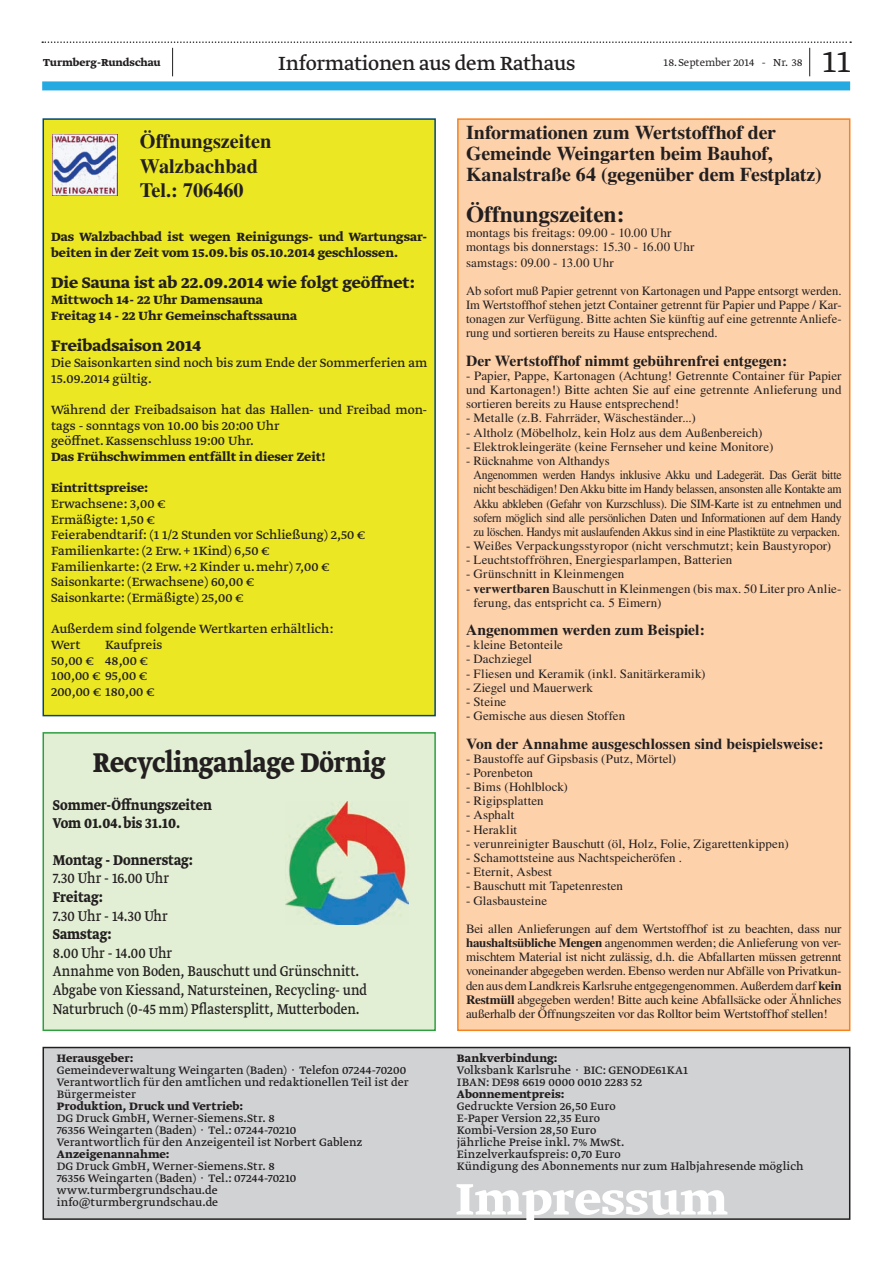
<style>
.page{position:relative;width:893px;height:1263px;background:#fff}
.page>*{position:absolute;margin:0;border:0;box-sizing:border-box;transform-origin:0 0}
.t1{font:700 52.05px "Greta Text Std";color:#fff}
.t2{font:300 36px "Greta Text Std";color:#231f20}
.t3{font:700 32.1px "Greta Text Std";letter-spacing:-.005em;color:#231f20;scale:.86 1}
.t4{font:700 22.8px "Times";letter-spacing:-.005em;color:#231f20}
.t5{font:22.5px "Greta Text Std";letter-spacing:-.015em;color:#231f20}
.t6{font:700 20.25px/24.5px "Times";color:#231f20}
.t7{font:700 19.5px/21px "Times";letter-spacing:-.005em;color:#231f20}
.t8{font:700 18px "Greta Text Std";color:#231f20}
.t9{font:16.8px/18.6px "Greta Text Std";color:#231f20;scale:.86 1}
.t10{font:700 16.8px/18.6px "Greta Text Std";color:#231f20;scale:.86 1}
.t11{font:700 15.3px "Times";color:#231f20}
.t12{font:14.1px/15.8px "Greta Text Std";color:#231f20}
.t13{font:700 14.1px/15.8px "Greta Text Std";color:#231f20}
.t14{font:12.75px/14.2px "Times";letter-spacing:.005em;color:#231f20}
.t15{font:12.75px/12px "Greta Text Std";letter-spacing:.005em;color:#231f20}
.t16{font:700 12.75px "Greta Text Std";letter-spacing:.005em;color:#231f20}
.t17{font:12.6px/14.1px "Times";letter-spacing:-.02em;color:#231f20;text-align:justify}
.t18{font:300 12px "Greta Text Std";color:#231f20}
.t19{font:700 12px "Greta Text Std";color:#231f20}
.s1{font-weight:700}
</style>
<div class="page">
<div style="left:42px;top:81px;width:808px;height:9px;background:#24aae1"></div>
<svg style="left:42px;top:41px;width:809px;height:35px"></svg>
<div style="left:458px;top:119px;width:392px;height:911px;background:#fdd1aa"></div>
<div style="left:457px;top:118px;width:393px;height:913px;border:2px solid #f58220"></div>
<div style="left:43px;top:119px;width:392px;height:597px;background:#ebe823"></div>
<div style="left:43px;top:118px;width:393px;height:598px;border:2px solid #014579"></div>
<img style="left:52px;top:134px;width:65px;height:62px">
<div style="left:43px;top:1047px;width:807px;height:172px;background:#d1d2d4"></div>
<div style="left:43px;top:1047px;width:807px;height:173px;border:2px solid #231f20"></div>
<div style="left:43px;top:733px;width:392px;height:297px;background:#e2efd4"></div>
<div style="left:43px;top:732px;width:393px;height:299px;border:2px solid #2f9e40"></div>
<img style="left:286px;top:801px;width:123px;height:124px">
<p class="t19" style="left:43px;top:56px;width:119px">Turmberg-Rundschau</p>
<h3 class="t5" style="left:278px;top:50px;width:299px">Informationen aus dem Rathaus</h3>
<p class="t18" style="left:664px;top:56px;width:140px">18. September 2014 - Nr. 38</p>
<h2 class="t2" style="left:822px;top:41px;width:30px">11</h2>
<h3 class="t6" style="left:140px;top:129px;width:133px">Öffnungszeiten<br>Walzbachbad<br>Tel.: 706460</h3>
<p class="t13" style="left:51px;top:230px;width:378px">Das Walzbachbad ist wegen Reinigungs- und Wartungsar&shy;beiten in der Zeit vom 15.09. bis 05.10.2014 geschlossen.</p>
<h3 class="t8" style="left:51px;top:272px;width:365px">Die Sauna ist ab 22.09.2014 wie folgt geöffnet:</h3>
<p class="t13" style="left:51px;top:293px;width:247px">Mittwoch 14- 22 Uhr Damensauna<br>Freitag 14 - 22 Uhr Gemeinschaftssauna</p>
<h3 class="t8" style="left:51px;top:335px;width:152px">Freibadsaison 2014</h3>
<p class="t12" style="left:51px;top:355px;width:378px">Die Saisonkarten sind noch bis zum Ende der Sommerferien am<br>15.09.2014 gü ltig.</p>
<p class="t12" style="left:51px;top:402px;width:378px">Während der Freibadsaison hat das Hallen- und Freibad mon&shy;tags - sonntags von 10.00 bis 20:00 Uhr<br>geöffnet. Kassenschluss 19:00 Uhr.</p>
<p class="t13" style="left:51px;top:449px;width:276px">Das Frü hschwimmen entfällt in dieser Zeit!</p>
<p class="t13" style="left:51px;top:481px;width:99px">Eintrittspreise:</p>
<p class="t12" style="left:51px;top:497px;width:316px">Erwachsene: 3,00 €<br>Ermäßigte: 1,50 €<br>Feierabendtarif: (1 1/2 Stunden vor Schließung) 2,50 € Familienkarte: (2 Erw. + 1Kind) 6,50 €<br>Familienkarte: (2 Erw. +2 Kinder u. mehr) 7,00 € Saisonkarte: (Erwachsene) 60,00 €<br>Saisonkarte: (Ermäßigte) 25,00 €</p>
<p class="t12" style="left:51px;top:622px;width:284px">Außerdem sind folgende Wertkarten erhältlich:<br>Wert</p>
<p class="t12" style="left:51px;top:638px;width:113px;text-indent:54px">Kaufpreis<br>50,00 € 48,00 €<br>100,00 € 95,00 €<br>200,00 € 180,00 €</p>
<h3 class="t3" style="left:93px;top:744px;width:342px">Recyclinganlage Dörnig</h3>
<h3 class="t10" style="left:53px;top:796px;width:187px">Sommer-Öffnungszeiten<br>Vom 01.04. bis 31.10.</h3>
<h3 class="t10" style="left:53px;top:851px;width:165px">Montag - Donnerstag:</h3>
<h3 class="t9" style="left:53px;top:870px;width:137px">7.30 Uhr - 16.00 Uhr</h3>
<h3 class="t10" style="left:53px;top:888px;width:60px">Freitag:</h3>
<h3 class="t9" style="left:53px;top:907px;width:135px">7.30 Uhr - 14.30 Uhr</h3>
<h3 class="t10" style="left:53px;top:925px;width:70px">Samstag:</h3>
<h3 class="t9" style="left:53px;top:944px;width:367px">8.00 Uhr - 14.00 Uhr<br>Annahme von Boden, Bauschutt und Grünschnitt.<br>Abgabe von Kiessand, Natursteinen, Recycling- und Naturbruch (0-45 mm) Pflastersplitt, Mutterboden.</h3>
<p class="t16" style="left:57px;top:1050px;width:78px">Herausgeber:</p>
<p class="t15" style="left:57px;top:1064px;width:353px">Gemeindeverwaltung Weingarten (Baden) · Telefon 07244-70200<br>Verantwortlich für den amtlichen und redaktionellen Teil ist der<br>Bürgermeister</p>
<p class="t16" style="left:57px;top:1098px;width:188px">Produktion, Druck und Vertrieb:</p>
<p class="t15" style="left:57px;top:1112px;width:307px">DG Druck GmbH, Werner-Siemens.Str. 8<br>76356 Weingarten (Baden) · Tel.: 07244-70210<br>Verantwortlich für den Anzeigenteil ist Norbert Gablenz</p>
<p class="t16" style="left:57px;top:1146px;width:114px">Anzeigenannahme:</p>
<p class="t15" style="left:57px;top:1160px;width:241px">DG Druck GmbH, Werner-Siemens.Str. 8<br>76356 Weingarten (Baden) · Tel.: 07244-70210 www.turmbergrundschau.de info@turmbergrundschau.de</p>
<h3 class="t7" style="left:466px;top:122px;width:357px">Informationen zum Wertstoffhof der<br>Gemeinde Weingarten beim Bauhof,<br>Kanalstraße 64 (gegenü ber dem Festplatz)</h3>
<h3 class="t4" style="left:466px;top:201px;width:160px">Öffnungszeiten:</h3>
<p class="t14" style="left:466px;top:226px;width:230px">montags bis freitags: 09.00 - 10.00 Uhr montags bis donnerstags: 15.30 - 16.00 Uhr</p>
<p class="t14" style="left:466px;top:255px;width:149px">samstags: 09.00 - 13.00 Uhr</p>
<p class="t17" style="left:466px;top:284px;width:377px">Ab sofort muß Papier getrennt von Kartonagen und Pappe entsorgt werden.<br>Im Wertstoffhof stehen jetzt Container getrennt fü r Papier und Pappe / Kar&shy;tonagen zur Verfü gung. Bitte achten Sie kü nftig auf eine getrennte Anliefe&shy;rung und sortieren bereits zu Hause entsprechend.</p>
<p class="t11" style="left:466px;top:351px;width:323px">Der Wertstoffhof nimmt gebü hrenfrei entgegen:</p>
<p class="t14" style="left:466px;top:368px;width:377px;text-align:justify">- Papier, Pappe, Kartonagen (Achtung! Getrennte Container für Papier und Kartonagen!) Bitte achten Sie auf eine getrennte Anlieferung und sortieren bereits zu Hause entsprechend!</p>
<p class="t14" style="left:466px;top:411px;width:231px">- Metalle (z.B. Fahrräder, Wäscheständer...)</p>
<p class="t14" style="left:466px;top:425px;width:298px">- Altholz (Möbelholz, kein Holz aus dem Außenbereich)</p>
<p class="t14" style="left:466px;top:439px;width:309px">- Elektrokleingeräte (keine Fernseher und keine Monitore)</p>
<p class="t17" style="left:473px;top:454px;width:370px;text-align:left;text-indent:-8px">- Rücknahme von Althandys<br>Angenommen werden Handys inklusive Akku und Ladegerät. Das Gerät bitte nicht beschädigen! Den Akku bitte im Handy belassen, ansonsten alle Kontakte am Akku abkleben (Gefahr von Kurzschluss). Die SIM-Karte ist zu entnehmen und sofern möglich sind alle persönlichen Daten und Informationen auf dem Handy zu löschen. Handys mit auslaufenden Akkus sind in eine Plastiktü te zu verpacken.</p>
<p class="t14" style="left:466px;top:539px;width:367px">- Weißes Verpackungsstyropor (nicht verschmutzt; kein Baustyropor)</p>
<p class="t14" style="left:466px;top:553px;width:268px">- Leuchtstoffröhren, Energiesparlampen, Batterien</p>
<p class="t14" style="left:466px;top:567px;width:160px">- Grü nschnitt in Kleinmengen</p>
<p class="t14" style="left:474px;top:581px;width:369px;text-indent:-8px">- <span class="s1">verwertbaren</span> Bauschutt in Kleinmengen (bis max. 50 Liter pro Anlie&shy;ferung, das entspricht ca. 5 Eimern)</p>
<p class="t11" style="left:466px;top:621px;width:241px">Angenommen werden zum Beispiel:</p>
<p class="t14" style="left:466px;top:638px;width:98px">- kleine Betonteile</p>
<p class="t14" style="left:466px;top:652px;width:68px">- Dachziegel</p>
<p class="t14" style="left:466px;top:666px;width:241px">- Fliesen und Keramik (inkl. Sanitärkeramik)</p>
<p class="t14" style="left:466px;top:680px;width:128px">- Ziegel und Mauerwerk</p>
<p class="t14" style="left:466px;top:694px;width:42px">- Steine</p>
<p class="t14" style="left:466px;top:709px;width:161px">- Gemische aus diesen Stoffen</p>
<p class="t11" style="left:466px;top:734px;width:359px">Von der Annahme ausgeschlossen sind beispielsweise:</p>
<p class="t14" style="left:466px;top:751px;width:212px">- Baustoffe auf Gipsbasis (Putz, Mörtel)</p>
<p class="t14" style="left:466px;top:765px;width:69px">- Porenbeton</p>
<p class="t14" style="left:466px;top:780px;width:103px">- Bims (Hohlblock)</p>
<p class="t14" style="left:466px;top:794px;width:79px">- Rigipsplatten</p>
<p class="t14" style="left:466px;top:808px;width:50px">- Asphalt</p>
<p class="t14" style="left:466px;top:822px;width:53px">- Heraklit</p>
<p class="t14" style="left:466px;top:836px;width:324px">- verunreinigter Bauschutt (öl, Holz, Folie, Zigarettenkippen)</p>
<p class="t14" style="left:466px;top:850px;width:218px">- Schamottsteine aus Nachtspeicheröfen .</p>
<p class="t14" style="left:466px;top:865px;width:88px">- Eternit, Asbest</p>
<p class="t14" style="left:466px;top:879px;width:159px">- Bauschutt mit Tapetenresten</p>
<p class="t14" style="left:466px;top:893px;width:83px">- Glasbausteine</p>
<p class="t14" style="left:466px;top:921px;width:377px;text-align:justify">Bei allen Anlieferungen auf dem Wertstoffhof ist zu beachten, dass nur <span class="s1">haushaltsü bliche Mengen</span> angenommen werden; die Anlieferung von ver&shy;mischtem Material ist nicht zulässig, d.h. die Abfallarten mü ssen getrennt voneinander abgegeben werden. Ebenso werden nur Abfälle von Privatkun&shy;den aus dem Landkreis Karlsruhe entgegengenommen. Außerdem darf <span class="s1">kein Restmü ll</span> abgegeben werden! Bitte auch keine Abfallsäcke oder Ähnliches außerhalb der Öffnungszeiten vor das Rolltor beim Wertstoffhof stellen!</p>
<p class="t16" style="left:457px;top:1050px;width:102px">Bankverbindung:</p>
<p class="t15" style="left:457px;top:1064px;width:233px">Volksbank Karlsruhe · BIC: GENODE61KA1<br>IBAN: DE98 6619 0000 0010 2283 52</p>
<p class="t16" style="left:457px;top:1086px;width:109px">Abonnementpreis:</p>
<p class="t15" style="left:457px;top:1100px;width:348px">Gedruckte Version 26,50 Euro<br>E-Paper Version 22,35 Euro<br>Kombi-Version 28,50 Euro<br>jährliche Preise inkl. 7% MwSt.<br>Einzelverkaufspreis: 0,70 Euro<br>Kündigung des Abonnements nur zum Halbjahresende möglich</p>
<h1 class="t1" style="left:455px;top:1168px;width:274px">Impressum</h1>
</div>
